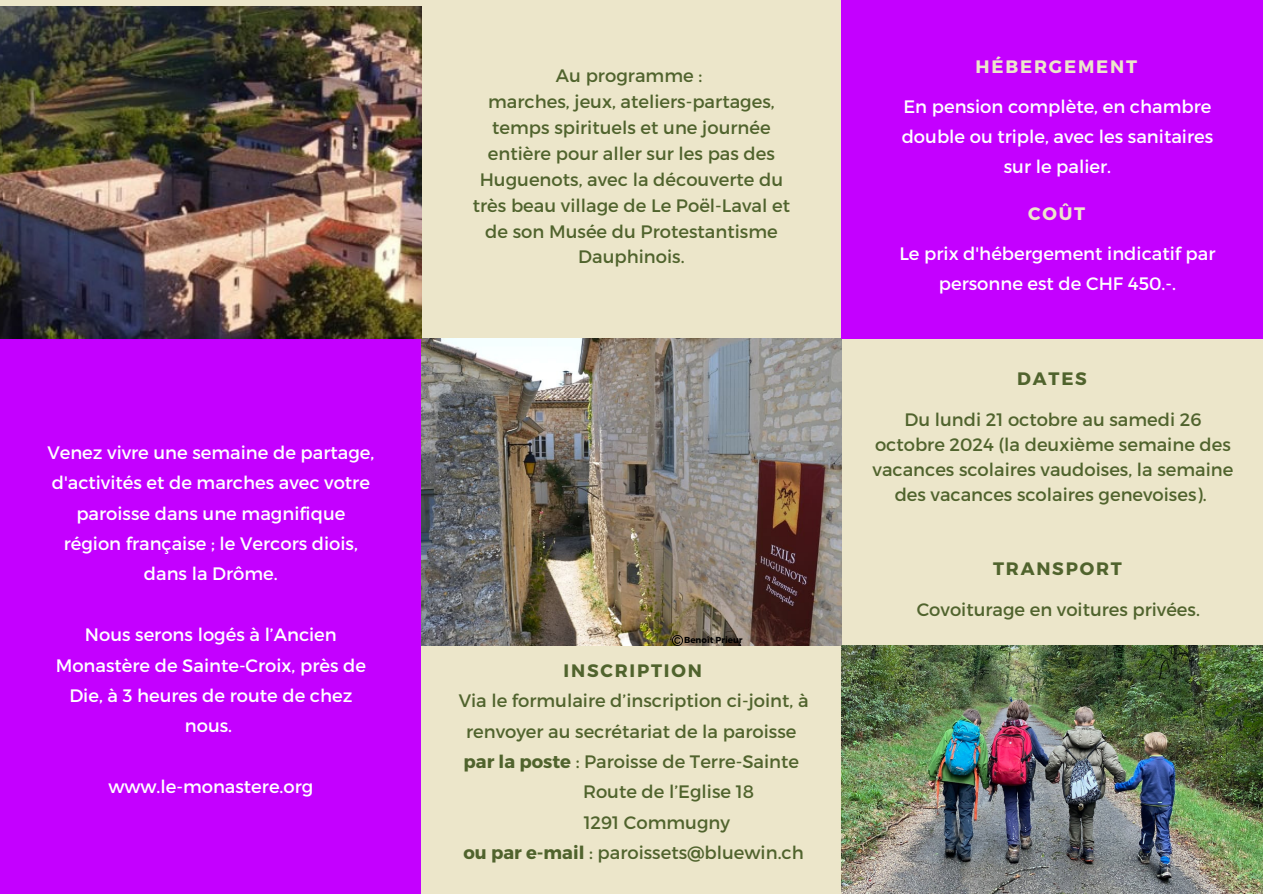
<style>
.page{position:relative;width:1263px;height:894px;background:#fff}
.page>*{position:absolute;margin:0;border:0;box-sizing:border-box;transform-origin:0 0}
.t1{font:18px/25.8px "Montserrat";color:#50632d;text-align:center}
.t2{font:18px/30.3px "Montserrat";color:#fff;text-align:center}
.t3{font:700 18px "Montserrat";letter-spacing:.1em;color:#50632d}
.t4{font:700 18px "Montserrat";letter-spacing:.1em;color:#ece6ca}
.t5{font:700 8.7px "Montserrat";color:#000}
.s1{font-weight:700}
</style>
<div class="page">
<div style="left:0;top:0;width:1263px;height:893px;background:#ece6ca"></div>
<img style="left:422px;top:338px;width:419px;height:307px">
<div style="left:0;top:338px;width:421px;height:555px;background:#c400ff"></div>
<div style="left:841px;top:0;width:422px;height:339px;background:#c400ff"></div>
<svg style="left:672px;top:635px;width:11px;height:10px"></svg>
<img style="left:0;top:7px;width:422px;height:331px">
<img style="left:841px;top:645px;width:422px;height:247px">
<h2 class="t2" style="left:47px;top:436px;width:328px">Venez vivre une semaine de partage, d'activités et de marches avec votre paroisse dans une magnifique région française ; le Vercors diois, dans la Drôme.</h2>
<h2 class="t2" style="left:56px;top:618px;width:312px">Nous serons logés à l’Ancien<br>Monastère de Sainte-Croix, près de<br>Die, à 3 heures de route de chez nous.</h2>
<h1 class="t2" style="left:108px;top:770px;width:207px">www.le-monastere.org</h1>
<h1 class="t1" style="left:473px;top:62px;width:319px">Au programme :<br>marches, jeux, ateliers-partages, temps spirituels et une journée entière pour aller sur les pas des<br>Huguenots, avec la découverte du très beau village de Le Poël-Laval et de son Musée du Protestantisme<br>Dauphinois.</h1>
<p class="t5" style="left:684px;top:634px;width:60px">Benoît Prieur</p>
<h2 class="t3" style="left:564px;top:658px;width:140px">INSCRIPTION</h2>
<h2 class="t1" style="left:459px;top:686px;width:351px">Via le formulaire d’inscription ci-joint, à</h2>
<h2 class="t1" style="left:466px;top:717px;width:332px">renvoyer au secrétariat de la paroisse</h2>
<h2 class="t1" style="left:464px;top:747px;width:337px"><span class="s1">par la poste</span> : Paroisse de Terre-Sainte</h2>
<h2 class="t1" style="left:583px;top:777px;width:172px">Route de l’Eglise 18</h2>
<h2 class="t1" style="left:584px;top:808px;width:148px">1291 Commugny</h2>
<h2 class="t1" style="left:463px;top:838px;width:342px"><span class="s1">ou par e-mail</span> : paroissets@bluewin.ch</h2>
<h2 class="t4" style="left:976px;top:55px;width:163px">HÉBERGEMENT</h2>
<h1 class="t2" style="left:902px;top:90px;width:313px">En pension complète, en chambre double ou triple, avec les sanitaires sur le palier.</h1>
<h2 class="t4" style="left:1028px;top:202px;width:58px">COÛT</h2>
<h1 class="t2" style="left:899px;top:237px;width:318px">Le prix d'hébergement indicatif par personne est de CHF 450.-.</h1>
<h2 class="t3" style="left:1017px;top:366px;width:71px">DATES</h2>
<p class="t1" style="left:873px;top:406px;width:362px;line-height:25px">Du lundi 21 octobre au samedi 26 octobre 2024 (la deuxième semaine des vacances scolaires vaudoises, la semaine des vacances scolaires genevoises).</p>
<p class="t3" style="left:993px;top:556px;width:130px">TRANSPORT</p>
<h2 class="t1" style="left:917px;top:595px;width:285px">Covoiturage en voitures privées.</h2>
</div>
